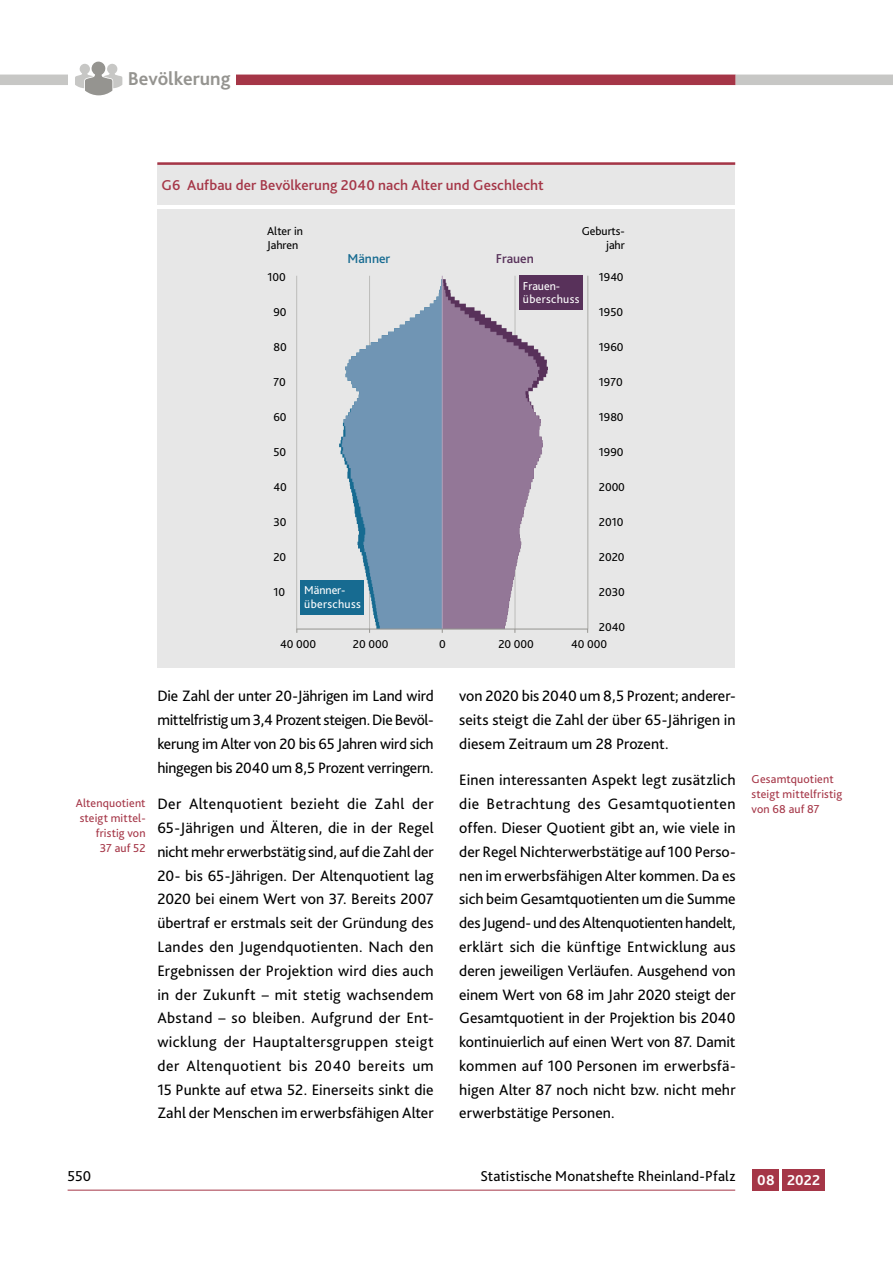
<style>
.page{position:relative;width:893px;height:1263px;background:#fff}
.page>*{position:absolute;margin:0;border:0;box-sizing:border-box;transform-origin:0 0}
.t1{font:700 19.5px "Bliss 2";color:#959490}
.t2{font:15.75px/23.9px "Bliss 2";letter-spacing:.005em;color:#000;text-align:justify}
.t3{font:500 15px "Bliss 2";letter-spacing:.005em;color:#a53647}
.t4{font:15px "Bliss 2";letter-spacing:.005em;color:#000}
.t5{font:700 15px "Bliss 2";letter-spacing:.015em;color:#fff}
.t6{font:500 13.5px "Bliss 2";letter-spacing:-.005em;color:#176b91}
.t7{font:500 13.5px "Bliss 2";letter-spacing:-.005em;color:#58315a}
.t8{font:12px/14.4px "Bliss 2";color:#000}
.t9{font:12px/15px "Bliss 2";letter-spacing:.01em;color:#a53647;text-align:right}
.t10{font:12px/13.5px "Bliss 2";letter-spacing:.025em;color:#fff}
</style>
<div class="page">
<div style="left:68px;top:75px;width:668px;height:10px;background:#a53647"></div>
<hr style="left:68px;top:1190px;width:667px;height:1px;background:#a53647">
<div style="left:736px;top:75px;width:157px;height:10px;background:#c7c7c5"></div>
<div style="left:0;top:75px;width:68px;height:10px;background:#c7c7c5"></div>
<div style="left:753px;top:1169px;width:26px;height:22px;background:#a53647"></div>
<div style="left:782px;top:1169px;width:43px;height:22px;background:#a53647"></div>
<div style="left:122px;top:60px;width:114px;height:29px;background:#fff"></div>
<div style="left:68px;top:49px;width:56px;height:51px;background:#fff"></div>
<svg style="left:75px;top:62px;width:47px;height:33px"></svg>
<div style="left:157px;top:210px;width:578px;height:458px;background:#e7e7e7"></div>
<div style="left:519px;top:276px;width:64px;height:34px;background:#58315a"></div>
<div style="left:300px;top:580px;width:64px;height:34px;background:#176b91"></div>
<hr style="left:515px;top:276px;width:1px;height:353px;background:#bcbcba">
<hr style="left:369px;top:276px;width:1px;height:353px;background:#bcbcba">
<hr style="left:296px;top:276px;width:1px;height:353px;background:#bcbcba">
<hr style="left:587px;top:276px;width:1px;height:353px;background:#bcbcba">
<hr style="left:296px;top:629px;width:292px;height:1px;background:#959490">
<svg style="left:339px;top:279px;width:209px;height:354px"></svg>
<hr style="left:442px;top:276px;width:1px;height:352px;background:#b6a1ba">
<div style="left:157px;top:164px;width:578px;height:41px;background:#e7e7e7"></div>
<hr style="left:157px;top:162px;width:578px;height:3px;background:#a53647">
<p class="t1" style="left:128px;top:66px;width:104px">Bevölkerung</p>
<p class="t3" style="left:162px;top:175px;width:384px">G6 Aufbau der Bevölkerung 2040 nach Alter und Geschlecht</p>
<p class="t8" style="left:267px;top:224px;width:37px">Alter in<br>Jahren</p>
<p class="t8" style="left:582px;top:224px;width:45px;text-align:right">Geburts&shy;jahr</p>
<p class="t10" style="left:523px;top:279px;width:58px">Frauen&shy;überschuss</p>
<p class="t6" style="left:348px;top:250px;width:44px">Männer</p>
<p class="t7" style="left:496px;top:250px;width:40px">Frauen</p>
<p class="t8" style="left:267px;top:270px;width:20px">100</p>
<p class="t8" style="left:599px;top:270px;width:26px">1940</p>
<p class="t8" style="left:273px;top:305px;width:15px">90</p>
<p class="t8" style="left:599px;top:305px;width:26px">1950</p>
<p class="t8" style="left:273px;top:340px;width:15px">80</p>
<p class="t8" style="left:599px;top:340px;width:26px">1960</p>
<p class="t8" style="left:273px;top:374px;width:14px">70</p>
<p class="t8" style="left:599px;top:375px;width:25px">1970</p>
<p class="t8" style="left:273px;top:409px;width:15px">60</p>
<p class="t8" style="left:599px;top:409px;width:26px">1980</p>
<p class="t8" style="left:273px;top:444px;width:14px">50</p>
<p class="t8" style="left:599px;top:444px;width:26px">1990</p>
<p class="t8" style="left:273px;top:479px;width:15px">40</p>
<p class="t8" style="left:599px;top:479px;width:28px">2000</p>
<p class="t8" style="left:273px;top:514px;width:15px">30</p>
<p class="t8" style="left:599px;top:514px;width:26px">2010</p>
<p class="t8" style="left:273px;top:549px;width:14px">20</p>
<p class="t8" style="left:599px;top:549px;width:27px">2020</p>
<p class="t8" style="left:273px;top:584px;width:13px">10</p>
<p class="t10" style="left:304px;top:584px;width:58px">Männer&shy;überschuss</p>
<p class="t8" style="left:599px;top:584px;width:27px">2030</p>
<p class="t8" style="left:599px;top:619px;width:28px">2040</p>
<p class="t8" style="left:280px;top:637px;width:37px">40 000</p>
<p class="t8" style="left:353px;top:637px;width:37px">20 000</p>
<p class="t8" style="left:439px;top:637px;width:8px">0</p>
<p class="t8" style="left:498px;top:637px;width:37px">20 000</p>
<p class="t8" style="left:571px;top:637px;width:37px">40 000</p>
<p class="t9" style="left:76px;top:795px;width:71px">Altenquotient steigt mittel&shy;fristig von<br>37 auf 52</p>
<p class="t2" style="left:157px;top:684px;width:278px">Die Zahl der unter 20-Jährigen im Land wird mittelfristig um 3,4 Prozent steigen. Die Bevöl&shy;kerung im Alter von 20 bis 65 Jahren wird sich hingegen bis 2040 um 8,5 Prozent verringern.</p>
<p class="t2" style="left:157px;top:792px;width:278px">Der Altenquotient bezieht die Zahl der 65-Jährigen und Älteren, die in der Regel nicht mehr erwerbstätig sind, auf die Zahl der 20- bis 65-Jährigen. Der Altenquotient lag 2020 bei einem Wert von 37. Bereits 2007 übertraf er erstmals seit der Gründung des Landes den Jugendquotienten. Nach den Ergebnissen der Projektion wird dies auch in der Zukunft – mit stetig wachsendem Abstand – so bleiben. Aufgrund der Ent&shy;wicklung der Hauptaltersgruppen steigt der Altenquotient bis 2040 bereits um 15 Punkte auf etwa 52. Einerseits sinkt die Zahl der Menschen im erwerbsfähigen Alter</p>
<p class="t2" style="left:459px;top:684px;width:278px">von 2020 bis 2040 um 8,5 Prozent; anderer&shy;seits steigt die Zahl der über 65-Jährigen in diesem Zeitraum um 28 Prozent.</p>
<p class="t2" style="left:459px;top:768px;width:278px">Einen interessanten Aspekt legt zusätzlich die Betrachtung des Gesamtquotienten offen. Dieser Quotient gibt an, wie viele in der Regel Nichterwerbstätige auf 100 Perso&shy;nen im erwerbsfähigen Alter kommen. Da es sich beim Gesamtquotienten um die Summe des Jugend- und des Altenquotienten handelt, erklärt sich die künftige Entwicklung aus deren jeweiligen Verläufen. Ausgehend von einem Wert von 68 im Jahr 2020 steigt der Gesamtquotient in der Projektion bis 2040 kontinuierlich auf einen Wert von 87. Damit kommen auf 100 Personen im erwerbsfä&shy;higen Alter 87 noch nicht bzw. nicht mehr erwerbstätige Personen.</p>
<p class="t9" style="left:752px;top:771px;width:92px;text-align:left">Gesamtquotient steigt mittelfristig von 68 auf 87</p>
<p class="t4" style="left:68px;top:1166px;width:25px">550</p>
<p class="t4" style="left:481px;top:1166px;width:256px">Statistische Monatshefte Rheinland-Pfalz</p>
<p class="t5" style="left:757px;top:1171px;width:65px">08 2022</p>
</div>
